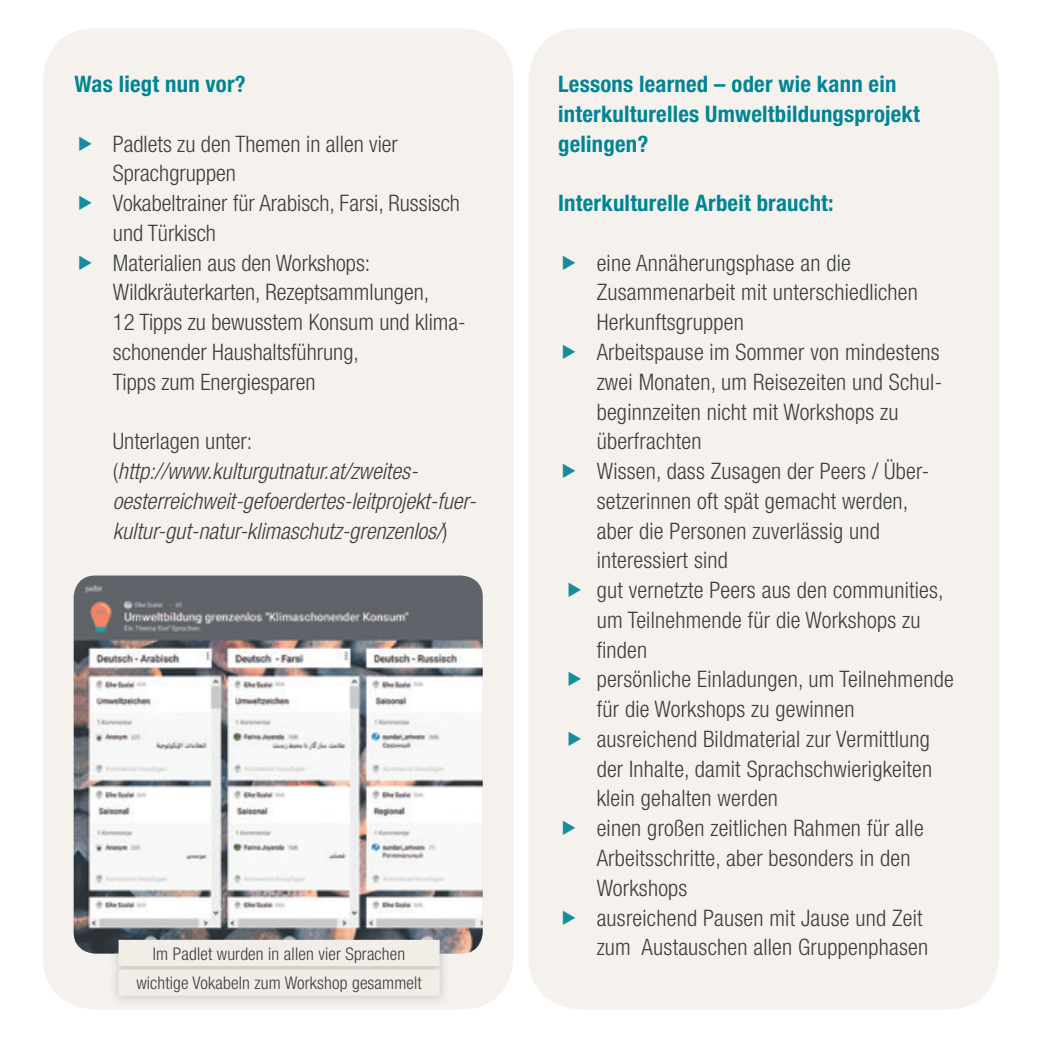
<style>
.page{position:relative;width:1042px;height:1042px;background:#fff}
.page>*{position:absolute;margin:0;border:0;box-sizing:border-box;transform-origin:0 0}
.t1{font:300 condensed 22.75px/29.8px "Helvetica Neue";letter-spacing:.01em;color:#3e3e3f}
.t2{font:italic 300 condensed 22.75px/29.8px "Helvetica Neue";color:#3e3e3f}
.t3{font:700 condensed 22.75px/29.8px "Helvetica Neue";letter-spacing:.01em;color:#018595}
.t4{font:300 condensed 17.5px "Helvetica Neue";letter-spacing:.01em;color:#3e3e3f}
.s1{font-style:normal}
</style>
<div class="page">
<div style="left:528px;top:28px;width:471px;height:981px;background:#f5f2ee;border-radius:52px"></div>
<div style="left:43px;top:28px;width:470px;height:981px;background:#f5f2ee;border-radius:52px"></div>
<img style="left:74px;top:575px;width:409px;height:378px">
<div style="left:108px;top:929px;width:342px;height:77px;background:#231f20;opacity:.2"></div>
<div style="left:119px;top:940px;width:321px;height:26px;background:#f1ede7"></div>
<div style="left:119px;top:969px;width:321px;height:27px;background:#f1ede7"></div>
<p class="t3" style="left:74px;top:69px;width:173px">Was liegt nun vor?</p>
<p class="t1" style="left:113px;top:128px;width:354px">Padlets zu den Themen in allen vier<br>Sprachgruppen<br>Vokabeltrainer für Arabisch, Farsi, Russisch und Türkisch<br>Materialien aus den Workshops:<br>Wildkräuterkarten, Rezeptsammlungen,<br>12 Tipps zu bewusstem Konsum und klima&shy;schonender Haushaltsführung,<br>Tipps zum Energiesparen</p>
<p class="t2" style="left:113px;top:426px;width:364px"><span class="s1">Unterlagen unter: (</span>http://www.kulturgutnatur.at/zweites&shy;oesterreichweit-gefoerdertes-leitprojekt-fuer&shy;kultur-gut-natur-klimaschutz-grenzenlos/<span class="s1">)</span></p>
<p class="t3" style="left:558px;top:69px;width:363px">Lessons learned – oder wie kann ein interkulturelles Umweltbildungsprojekt gelingen?</p>
<p class="t3" style="left:558px;top:188px;width:277px">Interkulturelle Arbeit braucht:</p>
<p class="t1" style="left:597px;top:248px;width:358px">eine Annäherungsphase an die<br>Zusammenarbeit mit unterschiedlichen<br>Herkunftsgruppen<br>Arbeitspause im Sommer von mindestens zwei Monaten, um Reisezeiten und Schul&shy;beginnzeiten nicht mit Workshops zu überfrachten<br>Wissen, dass Zusagen der Peers / Über&shy;setzerinnen oft spät gemacht werden,<br>aber die Personen zuverlässig und interessiert sind<br>gut vernetzte Peers aus den communities, um Teilnehmende für die Workshops zu finden<br>persönliche Einladungen, um Teilnehmende für die Workshops zu gewinnen ausreichend Bildmaterial zur Vermittlung der Inhalte, damit Sprachschwierigkeiten klein gehalten werden<br>einen großen zeitlichen Rahmen für alle<br>Arbeitsschritte, aber besonders in den<br>Workshops<br>ausreichend Pausen mit Jause und Zeit</p>
<p class="t4" style="left:153px;top:943px;width:254px">Im Padlet wurden in allen vier Sprachen</p>
<p class="t1" style="left:597px;top:932px;width:333px">zum Austauschen allen Gruppenphasen</p>
<p class="t4" style="left:136px;top:973px;width:287px">wichtige Vokabeln zum Workshop gesammelt</p>
</div>
